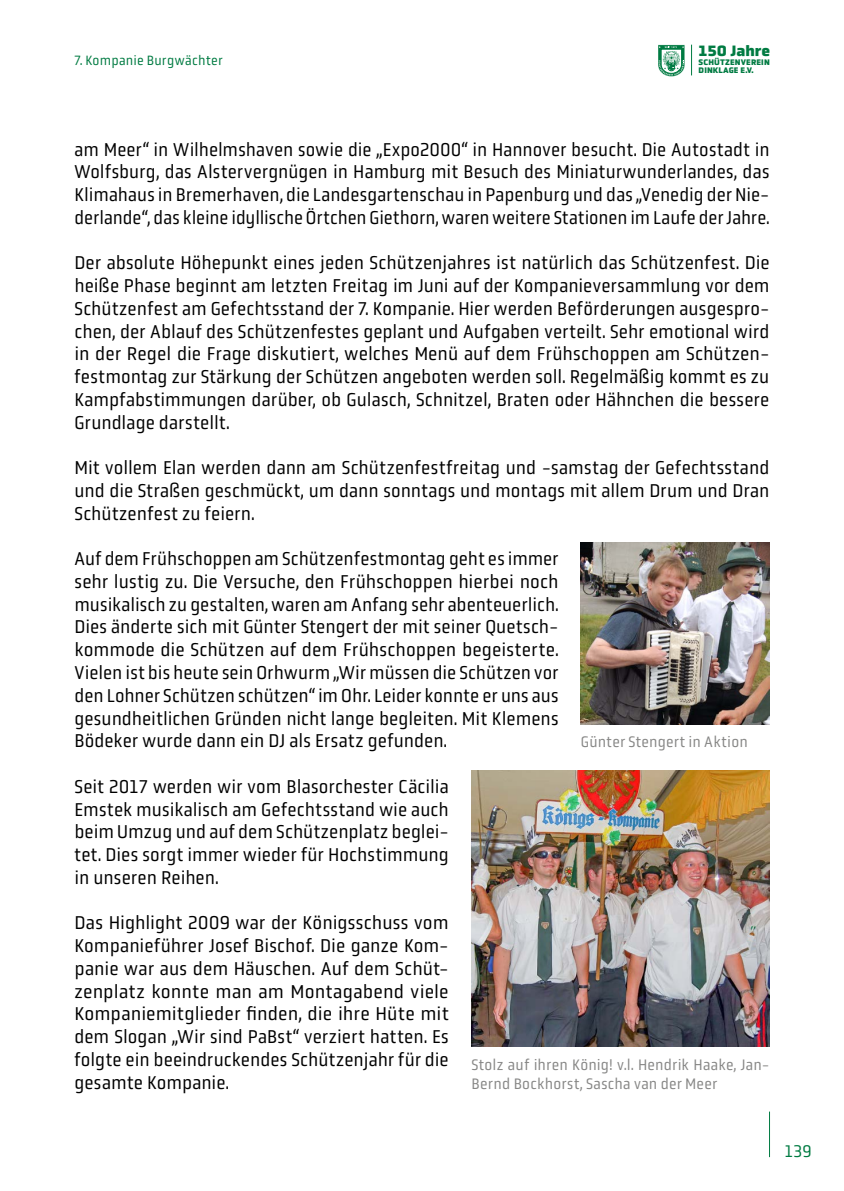
<style>
.page{position:relative;width:844px;height:1191px;background:#fff}
.page>*{position:absolute;margin:0;border:0;box-sizing:border-box;transform-origin:0 0}
.t1{font:19.25px/22.8px "Obvia Narrow";color:#000;text-align:justify}
.t2{font:17.5px "Obvia Narrow";color:#007b42}
.t3{font:15.75px/19.2px "Obvia Narrow";letter-spacing:.01em;color:#878786}
.t4{font:900 15.22px "Obvia";color:#007b42}
.t5{font:14px "Obvia Narrow";letter-spacing:.02em;color:#007b42}
.t6{font:900 8.22px/8.4px "Obvia";letter-spacing:.015em;color:#007b42}
</style>
<div class="page">
<hr style="left:691px;top:45px;width:1px;height:30px;background:#007b42">
<svg style="left:658px;top:45px;width:26px;height:31px"></svg>
<hr style="left:769px;top:1111px;width:1px;height:46px;background:#007b42">
<img style="left:471px;top:770px;width:298px;height:276px">
<img style="left:580px;top:542px;width:189px;height:182px">
<p class="t5" style="left:74px;top:52px;width:150px">7. Kompanie Burgwächter</p>
<p class="t4" style="left:698px;top:42px;width:73px">150 Jahre</p>
<p class="t6" style="left:698px;top:58px;width:73px">SCHÜTZENVEREIN<br>DINKLAGE E.V.</p>
<p class="t1" style="left:74px;top:138px;width:696px">am Meer“ in Wilhelmshaven sowie die „Expo2000“ in Hannover besucht. Die Autostadt in Wolfsburg, das Alstervergnügen in Hamburg mit Besuch des Miniaturwunderlandes, das Klimahaus in Bremerhaven, die Landesgartenschau in Papenburg und das „Venedig der Nie&shy;derlande“, das kleine idyllische Örtchen Giethorn, waren weitere Stationen im Laufe der Jahre.</p>
<p class="t1" style="left:74px;top:251px;width:696px">Der absolute Höhepunkt eines jeden Schützenjahres ist natürlich das Schützenfest. Die heiße Phase beginnt am letzten Freitag im Juni auf der Kompanieversammlung vor dem Schützenfest am Gefechtsstand der 7. Kompanie. Hier werden Beförderungen ausgespro&shy;chen, der Ablauf des Schützenfestes geplant und Aufgaben verteilt. Sehr emotional wird in der Regel die Frage diskutiert, welches Menü auf dem Frühschoppen am Schützen&shy;festmontag zur Stärkung der Schützen angeboten werden soll. Regelmäßig kommt es zu Kampfabstimmungen darüber, ob Gulasch, Schnitzel, Braten oder Hähnchen die bessere Grundlage darstellt.</p>
<p class="t1" style="left:74px;top:456px;width:696px">Mit vollem Elan werden dann am Schützenfestfreitag und -samstag der Gefechtsstand und die Straßen geschmückt, um dann sonntags und montags mit allem Drum und Dran Schützenfest zu feiern.</p>
<p class="t1" style="left:74px;top:547px;width:485px">Auf dem Frühschoppen am Schützenfestmontag geht es immer sehr lustig zu. Die Versuche, den Frühschoppen hierbei noch musikalisch zu gestalten, waren am Anfang sehr abenteuerlich.<br>Dies änderte sich mit Günter Stengert der mit seiner Quetsch&shy;kommode die Schützen auf dem Frühschoppen begeisterte.<br>Vielen ist bis heute sein Orhwurm „Wir müssen die Schützen vor den Lohner Schützen schützen“ im Ohr. Leider konnte er uns aus gesundheitlichen Gründen nicht lange begleiten. Mit Klemens Bödeker wurde dann ein DJ als Ersatz gefunden.</p>
<p class="t1" style="left:74px;top:775px;width:376px">Seit 2017 werden wir vom Blasorchester Cäcilia Emstek musikalisch am Gefechtsstand wie auch beim Umzug und auf dem Schützenplatz beglei&shy;tet. Dies sorgt immer wieder für Hochstimmung in unseren Reihen.</p>
<p class="t1" style="left:74px;top:911px;width:376px">Das Highlight 2009 war der Königsschuss vom Kompanieführer Josef Bischof. Die ganze Kom&shy;panie war aus dem Häuschen. Auf dem Schüt&shy;zenplatz konnte man am Montagabend viele Kompaniemitglieder finden, die ihre Hüte mit dem Slogan „Wir sind PaBst“ verziert hatten. Es folgte ein beeindruckendes Schützenjahr für die gesamte Kompanie.</p>
<p class="t3" style="left:580px;top:732px;width:168px">Günter Stengert in Aktion</p>
<p class="t3" style="left:471px;top:1055px;width:299px">Stolz auf ihren König! v.l. Hendrik Haake, Jan-<br>Bernd Bockhorst, Sascha van der Meer</p>
<p class="t2" style="left:784px;top:1140px;width:29px">139</p>
</div>
